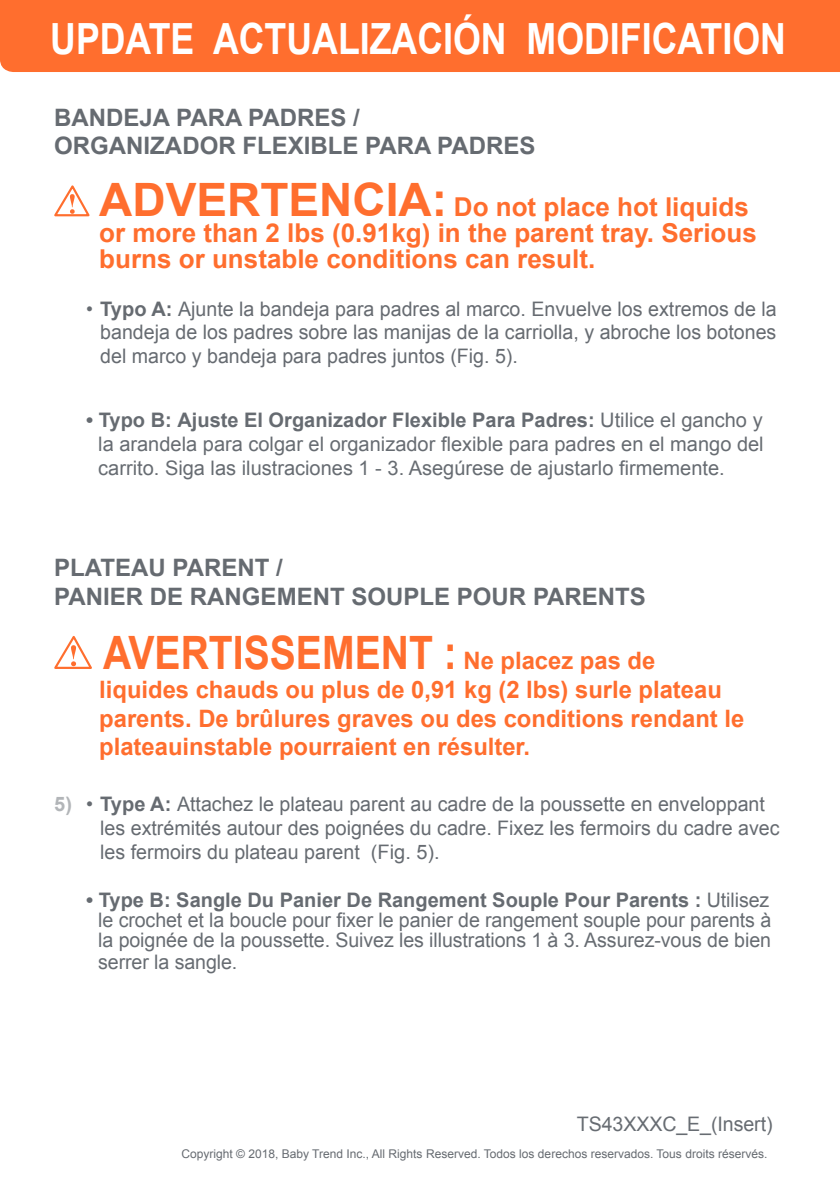
<style>
.page{position:relative;width:840px;height:1191px;background:#fff}
.page>*{position:absolute;margin:0;border:0;box-sizing:border-box;transform-origin:0 0}
.t1{font:700 46px "Arial";color:#ff6e2e;scale:.85 1}
.t2{font:700 43px "Arial";color:#fff;scale:.83 1}
.t3{font:700 26px/26px "Arial";color:#ff6e2e}
.t4{font:700 24px/28.8px "Arial";color:#ff6e2e}
.t5{font:700 24px/28.8px "Arial";color:#666b71}
.t6{font:20px/24px "Arial";letter-spacing:-.005em;color:#676c72;text-align:justify}
.t7{font:20px/23.6px "Arial";color:#666b71;text-align:justify}
.t8{font:12px "Arial";color:#666b71}
.s1{font-size:46px}
.s2{font-weight:700}
.s3{font-weight:700;color:#666b71}
.s4{font-size:24px}
.s5{font-weight:700;color:#b2b5b8}
</style>
<div class="page">
<div style="left:1px;top:0;width:838px;height:72px;background:#ff6e2e"></div>
<svg style="left:0;top:0;width:1px;height:64px"></svg>
<svg style="left:54px;top:185px;width:36px;height:32px"></svg>
<svg style="left:54px;top:636px;width:38px;height:33px"></svg>
<h2 class="t2" style="left:50px;top:10px;width:887px">UPDATE ACTUALIZACIÓN MODIFICATION</h2>
<p class="t5" style="left:54px;top:103px;width:482px">BANDEJA PARA PADRES /<br>ORGANIZADOR FLEXIBLE PARA PADRES</p>
<h3 class="t3" style="left:99px;top:195px;width:658px"><span class="s1">ADVERTENCIA:</span> Do not place hot liquids or more than 2 lbs (0.91kg) in the parent tray. Serious burns or unstable conditions can result.</h3>
<p class="t7" style="left:100px;top:298px;width:677px;text-indent:-14px">• <span class="s2">Typo A:</span> Ajunte la bandeja para padres al marco. Envuelve los extremos de la bandeja de los padres sobre las manijas de la carriolla, y abroche los botones del marco y bandeja para padres juntos (Fig. 5).</p>
<p class="t6" style="left:98px;top:408px;width:666px;text-indent:-12px"><span class="s3">• Typo B: Ajuste El Organizador Flexible Para Padres:</span> Utilice el gancho y la arandela para colgar el organizador flexible para padres en el mango del carrito. Siga las ilustraciones 1 - 3. Asegúrese de ajustarlo firmemente.</p>
<p class="t5" style="left:54px;top:554px;width:593px">PLATEAU PARENT /<br>PANIER DE RANGEMENT SOUPLE POUR PARENTS</p>
<h1 class="t1" style="left:103px;top:622px;width:650px">AVERTISSEMENT : <span class="s4">Ne placez pas de</span></h1>
<p class="t4" style="left:99px;top:675px;width:646px">liquides chauds ou plus de 0,91 kg (2 lbs) surle plateau parents. De brûlures graves ou des conditions rendant le plateauinstable pourraient en résulter.</p>
<p class="t7" style="left:100px;top:792px;width:680px;text-align:left;text-indent:-46px"><span class="s5">5)</span> • <span class="s2">Type A:</span> Attachez le plateau parent au cadre de la poussette en enveloppant les extrémités autour des poignées du cadre. Fixez les fermoirs du cadre avec les fermoirs du plateau parent (Fig. 5).</p>
<p class="t6" style="left:98px;top:890px;width:674px;line-height:20px;text-indent:-12px"><span class="s3">• Type B: Sangle Du Panier De Rangement Souple Pour Parents :</span> Utilisez le crochet et la boucle pour fixer le panier de rangement souple pour parents à la poignée de la poussette. Suivez les illustrations 1 à 3. Assurez-vous de bien</p>
<p class="t6" style="left:98px;top:950px;width:140px">serrer la sangle.</p>
<p class="t6" style="left:576px;top:1112px;width:197px">TS43XXXC_E_(Insert)</p>
<p class="t8" style="left:181px;top:1146px;width:587px">Copyright © 2018, Baby Trend Inc., All Rights Reserved. Todos los derechos reservados. Tous droits réservés.</p>
</div>
